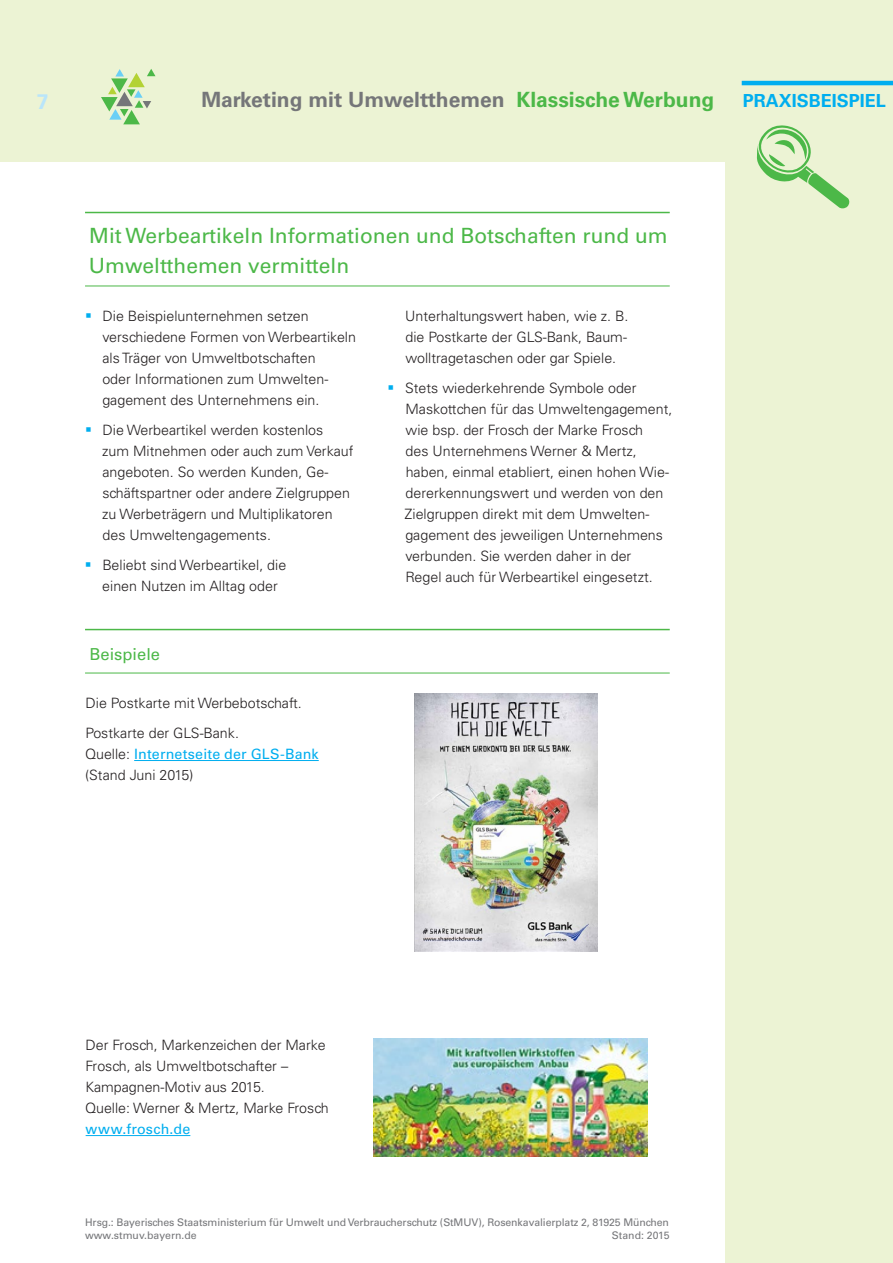
<style>
.page{position:relative;width:893px;height:1263px;background:#ecf3d4}
.page>*{position:absolute;margin:0;border:0;box-sizing:border-box;transform-origin:0 0}
.Heading_1{font:21px/30px "Univers LT Std";color:#4cb848}
.t1{font:700 21px "Univers LT Std";color:#757679}
.Seitenzahl{font:700 21px "Univers LT Std";color:#b9e5fa}
.t2{font:700 18px "Univers LT Std";color:#00aeef}
.Head_2{font:16.5px "Univers LT Std";color:#4cb848}
.t3{font:300 14.25px/21px "Univers LT Std";color:#231f20}
.t4{font:10.5px/13.5px "Univers LT Std";letter-spacing:-.01em;color:#757679}
.s1{color:#4cb848}
.s2{color:#00aeef}
.s3{font-weight:400;color:#00aeef}
</style>
<div class="page">
<div style="left:0;top:163px;width:724px;height:1100px;background:#fff"></div>
<svg style="left:756px;top:125px;width:93px;height:83px"></svg>
<hr style="left:742px;top:81px;width:151px;height:4px;background:#00aeef">
<svg style="left:101px;top:69px;width:54px;height:55px"></svg>
<hr style="left:85px;top:212px;width:585px;height:1px;background:#4cb848">
<hr style="left:85px;top:286px;width:585px;height:1px;background:#4cb848">
<hr style="left:85px;top:629px;width:585px;height:1px;background:#4cb848">
<hr style="left:85px;top:673px;width:585px;height:1px;background:#4cb848">
<hr style="left:134px;top:760px;width:185px;height:1px;background:#00aeef">
<hr style="left:86px;top:1135px;width:104px;height:1px;background:#00aeef">
<img style="left:414px;top:693px;width:184px;height:259px">
<img style="left:373px;top:1039px;width:274px;height:117px">
<p class="Seitenzahl" style="left:37px;top:89px;width:13px">7</p>
<h1 class="t1" style="left:201px;top:87px;width:514px">Marketing mit Umweltthemen <span class="s1">Klassische Werbung</span></h1>
<p class="t2" style="left:743px;top:90px;width:145px">PRAXISBEISPIEL</p>
<h1 class="Heading_1" style="left:89px;top:221px;width:580px">Mit Werbeartikeln Informationen und Botschaften rund um<br>Umweltthemen vermitteln</h1>
<p class="t3" style="left:102px;top:305px;width:255px;text-indent:-17px"><span class="s2">▪</span> Die Beispielunternehmen setzen verschiedene Formen von Werbeartikeln als Träger von Umweltbotschaften<br>oder Informationen zum Umwelten&shy;gagement des Unternehmens ein.</p>
<p class="t3" style="left:102px;top:419px;width:253px;text-indent:-17px"><span class="s2">▪</span> Die Werbeartikel werden kostenlos zum Mitnehmen oder auch zum Verkauf angeboten. So werden Kunden, Ge&shy;schäftspartner oder andere Zielgruppen zu Werbeträgern und Multiplikatoren des Umweltengagements.</p>
<p class="t3" style="left:102px;top:554px;width:185px;text-indent:-17px"><span class="s2">▪</span> Beliebt sind Werbeartikel, die einen Nutzen im Alltag oder</p>
<p class="t3" style="left:405px;top:305px;width:225px;text-align:justify">Unterhaltungswert haben, wie z. B. die Postkarte der GLS-Bank, Baum&shy;wolltragetaschen oder gar Spiele.</p>
<p class="t3" style="left:405px;top:377px;width:269px;text-indent:-17px"><span class="s2">▪</span> Stets wiederkehrende Symbole oder Maskottchen für das Umweltengagement, wie bsp. der Frosch der Marke Frosch<br>des Unternehmens Werner &amp; Mertz, haben, einmal etabliert, einen hohen Wie&shy;dererkennungswert und werden von den Zielgruppen direkt mit dem Umwelten&shy;gagement des jeweiligen Unternehmens verbunden. Sie werden daher in der<br>Regel auch für Werbeartikel eingesetzt.</p>
<h2 class="Head_2" style="left:90px;top:644px;width:72px">Beispiele</h2>
<p class="t3" style="left:86px;top:692px;width:218px">Die Postkarte mit Werbebotschaft.</p>
<p class="t3" style="left:85px;top:722px;width:235px">Postkarte der GLS-Bank.<br>Quelle: <span class="s3">Internetseite der GLS-Bank </span>(Stand Juni 2015)</p>
<p class="t3" style="left:85px;top:1034px;width:245px">Der Frosch, Markenzeichen der Marke<br>Frosch, als Umweltbotschafter –<br>Kampagnen-Motiv aus 2015.<br>Quelle: Werner &amp; Mertz, Marke Frosch <span class="s3">www.frosch.de</span></p>
<p class="t4" style="left:85px;top:1215px;width:585px">Hrsg.: Bayerisches Staatsministerium für Umwelt und Verbraucherschutz (StMUV), Rosenkavalierplatz 2, 81925 München www.stmuv.bayern.de</p>
<p class="t4" style="left:612px;top:1229px;width:59px">Stand: 2015</p>
</div>
